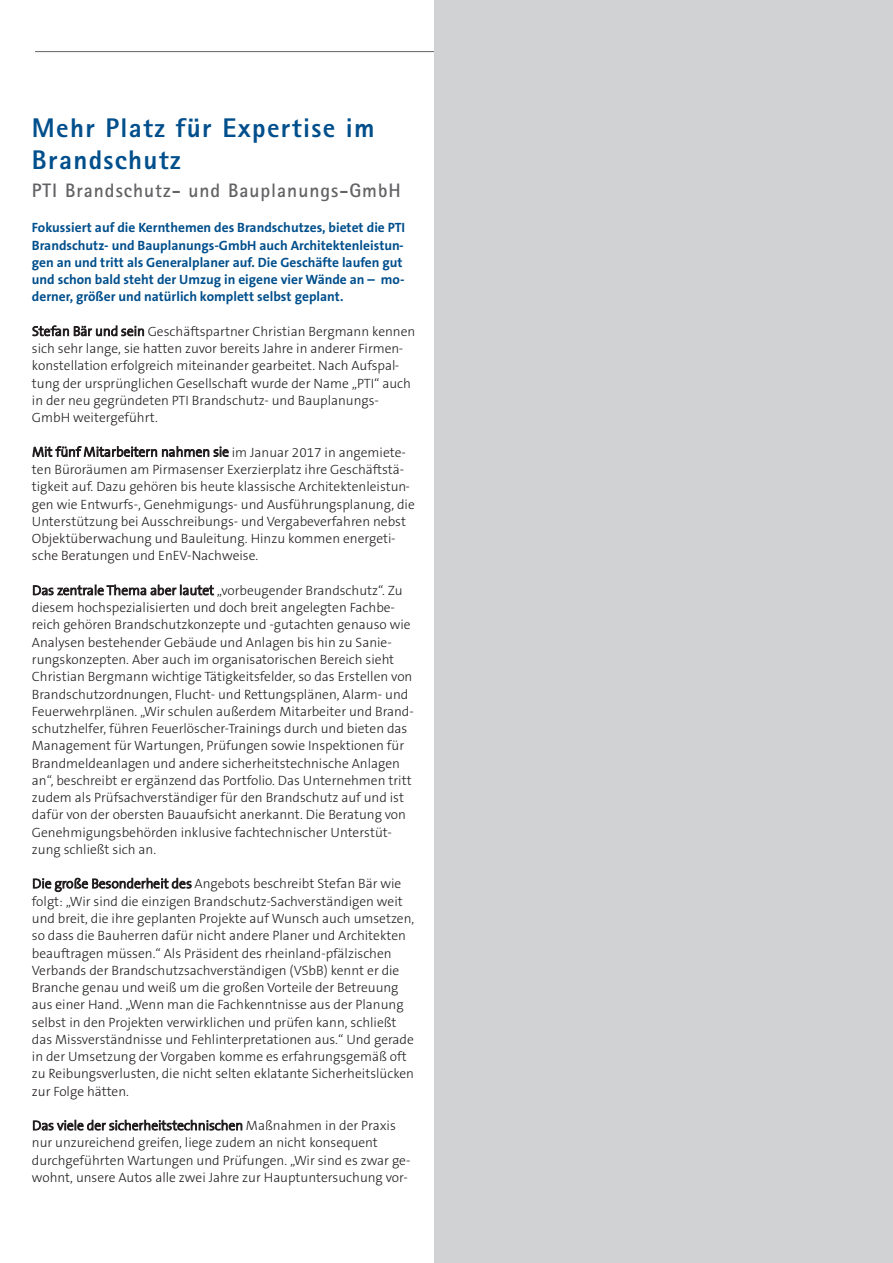
<style>
.page{position:relative;width:893px;height:1263px;background:#fff}
.page>*{position:absolute;margin:0;border:0;box-sizing:border-box;transform-origin:0 0}
.t1{font:800 27px/32.4px "Rotis Sans Serif";letter-spacing:.05em;color:#004f8c}
.t2{font:700 19.5px "Rotis Sans Serif";letter-spacing:.05em;color:#636366}
.t3{font:300 13.5px/17.2px "The Sans B3";color:#231f20}
.t4{font:700 13.5px/17.2px "The Sans B7";color:#004f8c}
</style>
<div class="page">
<hr style="left:35px;top:51px;width:774px;height:1px;background:#636366">
<div style="left:434px;top:0;width:459px;height:1263px;background:#d1d2d4"></div>
<p class="t1" style="left:32px;top:114px;width:344px">Mehr Platz für Expertise im<br>Brandschutz</p>
<p class="t2" style="left:32px;top:184px;width:370px">PTI Brandschutz- und Bauplanungs-GmbH</p>
<p class="t4" style="left:32px;top:219px;width:375px">Fokussiert auf die Kernthemen des Brandschutzes, bietet die PTI Brandschutz- und Bauplanungs-GmbH auch Architektenleistun&shy;gen an und tritt als Generalplaner auf. Die Geschäfte laufen gut und schon bald steht der Umzug in eigene vier Wände an – mo&shy;derner, größer und natürlich komplett selbst geplant.</p>
<p class="t3" style="left:32px;top:323px;width:385px">Stefan Bär und sein Geschäftspartner Christian Bergmann kennen sich sehr lange, sie hatten zuvor bereits Jahre in anderer Firmen&shy;konstellation erfolgreich miteinander gearbeitet. Nach Aufspal&shy;tung der ursprünglichen Gesellschaft wurde der Name „PTI“ auch in der neu gegründeten PTI Brandschutz- und Bauplanungs-GmbH weitergeführt.</p>
<p class="t3" style="left:32px;top:444px;width:384px">Mit fünf Mitarbeitern nahmen sie im Januar 2017 in angemiete&shy;ten Büroräumen am Pirmasenser Exerzierplatz ihre Geschäftstä&shy;tigkeit auf. Dazu gehören bis heute klassische Architektenleistun&shy;gen wie Entwurfs-, Genehmigungs- und Ausführungsplanung, die Unterstützung bei Ausschreibungs- und Vergabeverfahren nebst Objektüberwachung und Bauleitung. Hinzu kommen energeti&shy;sche Beratungen und EnEV-Nachweise.</p>
<p class="t3" style="left:32px;top:582px;width:383px">Das zentrale Thema aber lautet „vorbeugender Brandschutz“. Zu diesem hochspezialisierten und doch breit angelegten Fachbe&shy;reich gehören Brandschutzkonzepte und -gutachten genauso wie Analysen bestehender Gebäude und Anlagen bis hin zu Sanie&shy;rungskonzepten. Aber auch im organisatorischen Bereich sieht Christian Bergmann wichtige Tätigkeitsfelder, so das Erstellen von Brandschutzordnungen, Flucht- und Rettungsplänen, Alarm- und Feuerwehrplänen. „Wir schulen außerdem Mitarbeiter und Brand&shy;schutzhelfer, führen Feuerlöscher-Trainings durch und bieten das Management für Wartungen, Prüfungen sowie Inspektionen für Brandmeldeanlagen und andere sicherheitstechnische Anlagen an“, beschreibt er ergänzend das Portfolio. Das Unternehmen tritt zudem als Prüfsachverständiger für den Brandschutz auf und ist dafür von der obersten Bauaufsicht anerkannt. Die Beratung von Genehmigungsbehörden inklusive fachtechnischer Unterstüt&shy;zung schließt sich an.</p>
<p class="t3" style="left:32px;top:876px;width:384px">Die große Besonderheit des Angebots beschreibt Stefan Bär wie folgt: „Wir sind die einzigen Brandschutz-Sachverständigen weit und breit, die ihre geplanten Projekte auf Wunsch auch umsetzen, so dass die Bauherren dafür nicht andere Planer und Architekten beauftragen müssen.“ Als Präsident des rheinland-pfälzischen Verbands der Brandschutzsachverständigen (VSbB) kennt er die Branche genau und weiß um die großen Vorteile der Betreuung aus einer Hand. „Wenn man die Fachkenntnisse aus der Planung selbst in den Projekten verwirklichen und prüfen kann, schließt das Missverständnisse und Fehlinterpretationen aus.“ Und gerade in der Umsetzung der Vorgaben komme es erfahrungsgemäß oft zu Reibungsverlusten, die nicht selten eklatante Sicherheitslücken zur Folge hätten.</p>
<p class="t3" style="left:32px;top:1117px;width:380px">Das viele der sicherheitstechnischen Maßnahmen in der Praxis nur unzureichend greifen, liege zudem an nicht konsequent durchgeführten Wartungen und Prüfungen. „Wir sind es zwar ge&shy;wohnt, unsere Autos alle zwei Jahre zur Hauptuntersuchung vor-</p>
</div>
